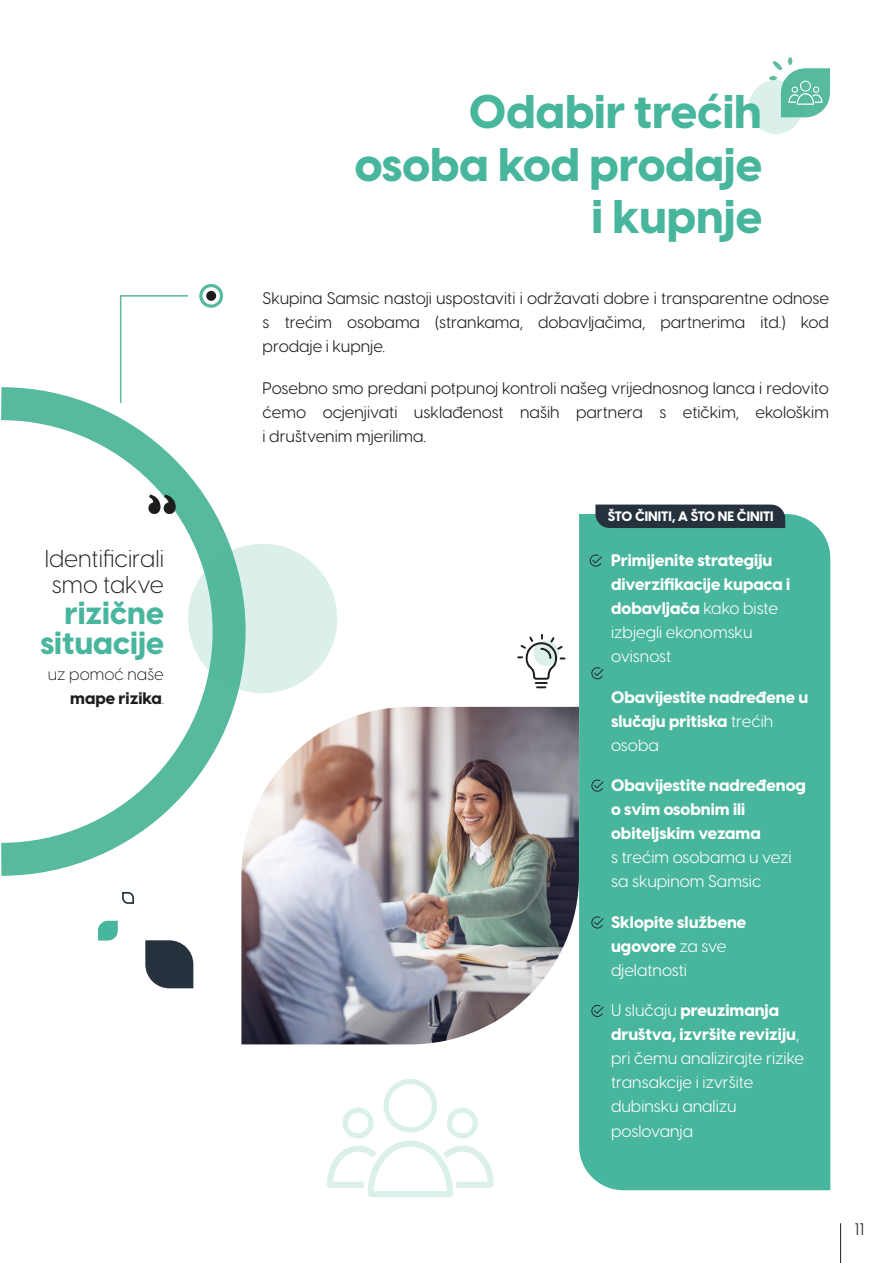
<style>
.page{position:relative;width:893px;height:1263px;background:#fff}
.page>*{position:absolute;margin:0;border:0;box-sizing:border-box;transform-origin:0 0}
.t1{font:800 46.5px/52.5px "Visby CF";color:#48b69c;text-align:right}
.t2{font:800 31.5px/30px "Visby CF";color:#48b69c;text-align:right}
.t3{font:300 24px/25.5px "Visby CF";color:#1d1d1b}
.t4{font:16.5px/24px "Visby CF";color:#1d1d1b;text-align:justify}
.t5{font:800 16.5px/24px "Visby CF";color:#fff}
.t6{font:16.5px/24px "Visby CF";color:#fff}
.t7{font:300 16.5px/24px "Visby CF";color:#1d1d1b;text-align:right}
.t8{font:800 13.5px "Visby CF";letter-spacing:-.015em;color:#fff}
.s1{font-weight:800}
.s2{font-weight:400}
</style>
<div class="page">
<hr style="left:840px;top:1223px;width:1px;height:40px;background:#1d1d1b">
<svg style="left:1px;top:387px;width:253px;height:489px"></svg>
<div style="left:749px;top:80px;width:54px;height:54px;background:#dbf0eb;border-radius:50%"></div>
<svg style="left:148px;top:495px;width:28px;height:19px"></svg>
<svg style="left:769px;top:57px;width:61px;height:60px"></svg>
<svg style="left:327px;top:1079px;width:167px;height:118px"></svg>
<svg style="left:98px;top:921px;width:20px;height:19px"></svg>
<svg style="left:122px;top:891px;width:12px;height:13px"></svg>
<div style="left:579px;top:514px;width:251px;height:676px;background:#48b69c"></div>
<svg style="left:591px;top:667px;width:13px;height:12px"></svg>
<svg style="left:589px;top:554px;width:13px;height:13px"></svg>
<svg style="left:591px;top:779px;width:13px;height:13px"></svg>
<svg style="left:591px;top:916px;width:13px;height:12px"></svg>
<svg style="left:591px;top:1005px;width:13px;height:12px"></svg>
<svg style="left:119px;top:295px;width:70px;height:109px"></svg>
<svg style="left:201px;top:286px;width:20px;height:20px"></svg>
<div style="left:199px;top:284px;width:24px;height:24px;border:3px solid #57b99d;border-radius:50%"></div>
<div style="left:206px;top:291px;width:10px;height:10px;background:#1d1d1b;border-radius:50%"></div>
<svg style="left:188px;top:544px;width:149px;height:149px;background:#bbe2d8"></svg>
<svg style="left:517px;top:634px;width:48px;height:54px"></svg>
<img style="left:241px;top:707px;width:338px;height:337px">
<svg style="left:145px;top:940px;width:48px;height:48px;background:#3e4852"></svg>
<div style="left:595px;top:505px;width:190px;height:23px;background:#25313c"></div>
<p class="t3" style="left:45px;top:544px;width:121px">Identificirali smo takve</p>
<p class="t2" style="left:40px;top:596px;width:125px">rizične situacije</p>
<p class="t7" style="left:48px;top:661px;width:118px">uz pomoć naše <span class="s1">mape rizika</span>.</p>
<p class="t1" style="left:355px;top:83px;width:409px">Odabir trećih osoba kod prodaje i kupnje</p>
<p class="t4" style="left:263px;top:285px;width:568px">Skupina Samsic nastoji uspostaviti i održavati dobre i transparentne odnose s trećim osobama (strankama, dobavljačima, partnerima itd.) kod prodaje i kupnje.</p>
<p class="t4" style="left:263px;top:375px;width:568px">Posebno smo predani potpunoj kontroli našeg vrijednosnog lanca i redovito ćemo ocjenjivati usklađenost naših partnera s etičkim, ekološkim i društvenim mjerilima.</p>
<p class="t8" style="left:608px;top:506px;width:167px">ŠTO ČINITI, A ŠTO NE ČINITI</p>
<p class="t5" style="left:611px;top:547px;width:181px">Primijenite strategiju diverzifikacije kupaca i dobavljača <span class="s2">kako biste izbjegli ekonomsku ovisnost</span></p>
<p class="t5" style="left:611px;top:684px;width:199px">Obavijestite nadređene u slučaju pritiska <span class="s2">trećih osoba</span></p>
<p class="t5" style="left:611px;top:772px;width:196px">Obavijestite nadređenog o svim osobnim ili obiteljskim vezama<br><span class="s2">s trećim osobama u vezi sa skupinom Samsic</span></p>
<p class="t5" style="left:611px;top:909px;width:137px">Sklopite službene ugovore <span class="s2">za sve djelatnosti</span></p>
<p class="t6" style="left:611px;top:997px;width:194px">U slučaju <span class="s1">preuzimanja društva, izvršite reviziju</span>, pri čemu analizirajte rizike transakcije i izvršite dubinsku analizu poslovanja</p>
<p class="t4" style="left:854px;top:1216px;width:11px">11</p>
</div>
